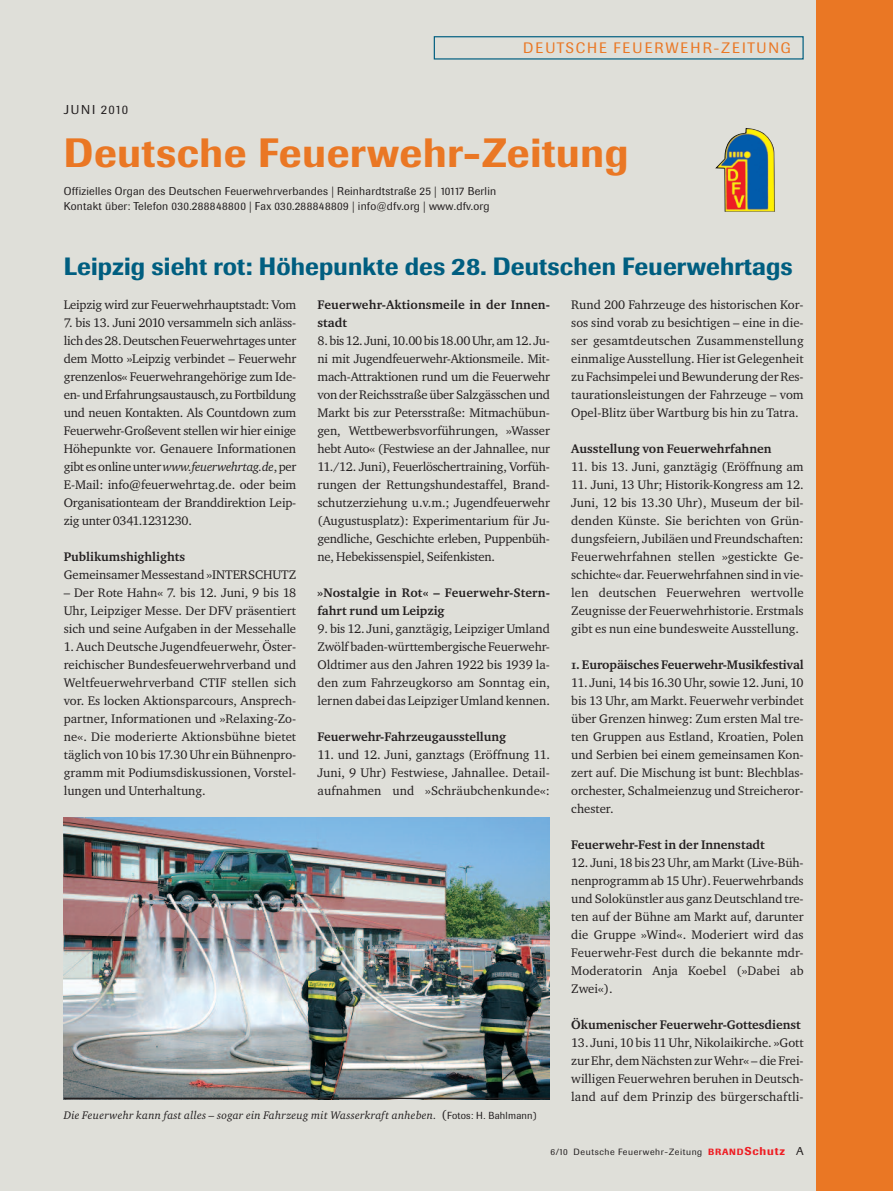
<style>
.page{position:relative;width:893px;height:1191px;background:#dfdfd9}
.page>*{position:absolute;margin:0;border:0;box-sizing:border-box;transform-origin:0 0}
.t1{font:500 40.5px "Supersonic BSK";letter-spacing:.02em;color:#ea7724}
.t2{font:500 24.75px "Supersonic BSK";letter-spacing:.005em;color:#005e80}
.t3{font:15px "Supersonic BSK";letter-spacing:.13em;color:#ea7724}
.t4{font:12.75px/18px "Charter ITC";color:#231f20;text-align:justify}
.t5{font:12.75px/18px "Charter ITC Bold OS";color:#231f20}
.t6{font:12.75px "Supersonic BSK";letter-spacing:.12em;color:#231f20}
.t7{font:11.25px/15px "Supersonic BSK";letter-spacing:.02em;color:#231f20}
.t8{font:italic 11.25px "Charter ITC";letter-spacing:.02em;color:#231f20}
.t9{font:9px "Supersonic BSK";letter-spacing:.06em;color:#231f20}
.s1{font-style:italic}
.s2{font-style:normal;font-size:12.75px}
.s3{font-family:"Supersonic BSK";font-style:normal;font-size:10.2px}
.s4{font-weight:500;color:#ee1d23}
.s5{font-weight:500;font-size:11.25px;color:#ee1d23}
.s6{font-size:11.25px}
</style>
<div class="page">
<div style="left:434px;top:36px;width:370px;height:24px;border:1px solid #005e80"></div>
<div style="left:816px;top:0;width:77px;height:1191px;background:#ea7724"></div>
<img style="left:715px;top:128px;width:60px;height:84px">
<img style="left:64px;top:817px;width:486px;height:280px">
<hr style="left:64px;top:1097px;width:486px;height:2px;background:#231f20">
<p class="t3" style="left:523px;top:39px;width:269px">DEUTSCHE FEUERWEHR-ZEITUNG</p>
<p class="t6" style="left:64px;top:103px;width:66px">JUNI 2010</p>
<h1 class="t1" style="left:64px;top:130px;width:566px">Deutsche Feuerwehr-Zeitung</h1>
<p class="t7" style="left:64px;top:184px;width:434px">Offizielles Organ des Deutschen Feuerwehrverbandes | Reinhardtstraße 25 | 10117 Berlin<br>Kontakt über: Telefon 030.288848800 | Fax 030.288848809 | info@dfv.org | www.dfv.org</p>
<h2 class="t2" style="left:64px;top:253px;width:730px">Leipzig sieht rot: Höhepunkte des 28. Deutschen Feuerwehrtags</h2>
<p class="t4" style="left:64px;top:295px;width:234px">Leipzig wird zur Feuerwehrhauptstadt: Vom</p>
<p class="t4" style="left:64px;top:313px;width:234px">7. bis 13. Juni 2010 versammeln sich anläss&shy;lichdes28.DeutschenFeuerwehrtagesunter dem Motto »Leipzig verbindet – Feuerwehr grenzenlos« Feuerwehrangehörige zum Ide&shy;en-undErfahrungsaustausch,zuFortbildung und neuen Kontakten. Als Countdown zum Feuerwehr-Großevent stellen wir hier einige Höhepunkte vor. Genauere Informationen gibtesonlineunter<span class="s1">www.feuerwehrtag.de</span>,per E-Mail: info@feuerwehrtag.de. oder beim Organisationteam der Branddirektion Leip&shy;zig unter 0341.1231230.</p>
<p class="t5" style="left:64px;top:547px;width:123px">Publikumshighlights</p>
<p class="t4" style="left:64px;top:565px;width:234px">Gemeinsamer Messestand »INTERSCHUTZ</p>
<p class="t4" style="left:64px;top:583px;width:234px">– Der Rote Hahn« 7. bis 12. Juni, 9 bis 18<br>Uhr, Leipziger Messe. Der DFV präsentiert sich und seine Aufgaben in der Messehalle</p>
<p class="t4" style="left:64px;top:637px;width:234px">1. Auch Deutsche Jugendfeuerwehr, Öster&shy;reichischer Bundesfeuerwehrverband und Weltfeuerwehrverband CTIF stellen sich vor. Es locken Aktionsparcours, Ansprech&shy;partner, Informationen und »Relaxing-Zo&shy;ne«. Die moderierte Aktionsbühne bietet täglich von 10 bis 17.30 Uhr ein Bühnenpro&shy;gramm mit Podiumsdiskussionen, Vorstel&shy;lungen und Unterhaltung.</p>
<p class="t5" style="left:317px;top:295px;width:234px">Feuerwehr-Aktionsmeile in der Innen&shy;stadt</p>
<p class="t4" style="left:317px;top:331px;width:234px">8.bis12. Juni,10.00bis18.00Uhr,am12. Ju&shy;ni mit Jugendfeuerwehr-Aktionsmeile. Mit&shy;mach-Attraktionen rund um die Feuerwehr von der Reichsstraße über Salzgässchen und Markt bis zur Petersstraße: Mitmachübun&shy;gen, Wettbewerbsvorführungen, »Wasser hebt Auto« (Festwiese an der Jahnallee, nur 11./12. Juni), Feuerlöschertraining, Vorfüh&shy;rungen der Rettungshundestaffel, Brand&shy;schutzerziehung u.v.m.; Jugendfeuerwehr (Augustusplatz): Experimentarium für Ju&shy;gendliche, Geschichte erleben, Puppenbüh&shy;ne, Hebekissenspiel, Seifenkisten.</p>
<p class="t5" style="left:317px;top:583px;width:234px">»Nostalgie in Rot« – Feuerwehr-Stern&shy;fahrt rund um Leipzig</p>
<p class="t4" style="left:317px;top:619px;width:234px">9. bis 12. Juni, ganztägig, Leipziger Umland Zwölf baden-württembergische Feuerwehr-Oldtimer aus den Jahren 1922 bis 1939 la&shy;den zum Fahrzeugkorso am Sonntag ein, lernen dabei das Leipziger Umland kennen.</p>
<p class="t5" style="left:317px;top:727px;width:190px">Feuerwehr-Fahrzeugausstellung</p>
<p class="t4" style="left:317px;top:745px;width:234px">11. und 12. Juni, ganztags (Eröffnung 11.<br>Juni, 9 Uhr) Festwiese, Jahnallee. Detail&shy;aufnahmen und »Schräubchenkunde«:</p>
<p class="t8" style="left:64px;top:1108px;width:474px">Die Feuerwehr kann fast alles – sogar ein Fahrzeug mit Wasserkraft anheben. <span class="s2">(</span><span class="s3">Fotos: H. Bahlmann)</span></p>
<p class="t4" style="left:571px;top:295px;width:234px">Rund 200 Fahrzeuge des historischen Kor&shy;sos sind vorab zu besichtigen – eine in die&shy;ser gesamtdeutschen Zusammenstellung einmalige Ausstellung. Hier ist Gelegenheit zu Fachsimpelei und Bewunderung derRes&shy;taurationsleistungen der Fahrzeuge – vom Opel-Blitz über Wartburg bis hin zu Tatra.</p>
<p class="t5" style="left:571px;top:439px;width:202px">Ausstellung von Feuerwehrfahnen</p>
<p class="t4" style="left:571px;top:457px;width:234px">11. bis 13. Juni, ganztägig (Eröffnung am</p>
<p class="t4" style="left:571px;top:475px;width:234px">11. Juni, 13 Uhr; Historik-Kongress am 12.<br>Juni, 12 bis 13.30 Uhr), Museum der bil&shy;denden Künste. Sie berichten von Grün&shy;dungsfeiern, Jubiläen und Freundschaften:<br>Feuerwehrfahnen stellen »gestickte Ge&shy;schichte« dar. Feuerwehrfahnen sind in vie&shy;len deutschen Feuerwehren wertvolle Zeugnisse der Feuerwehrhistorie. Erstmals gibt es nun eine bundesweite Ausstellung.</p>
<p class="t5" style="left:571px;top:655px;width:234px">1. Europäisches Feuerwehr-Musikfestival</p>
<p class="t4" style="left:571px;top:673px;width:234px">11. Juni, 14 bis 16.30 Uhr, sowie 12. Juni, 10 bis 13 Uhr, am Markt. Feuerwehr verbindet über Grenzen hinweg: Zum ersten Mal tre&shy;ten Gruppen aus Estland, Kroatien, Polen und Serbien bei einem gemeinsamen Kon&shy;zert auf. Die Mischung ist bunt: Blechblas&shy;orchester, Schalmeienzug und Streicheror&shy;chester.</p>
<p class="t5" style="left:571px;top:835px;width:195px">Feuerwehr-Fest in der Innenstadt</p>
<p class="t4" style="left:571px;top:853px;width:234px">12. Juni, 18 bis 23 Uhr, am Markt (Live-Büh&shy;nenprogramm ab 15 Uhr). Feuerwehrbands und Solokünstler aus ganz Deutschland tre&shy;ten auf der Bühne am Markt auf, darunter die Gruppe »Wind«. Moderiert wird das Feuerwehr-Fest durch die bekannte mdr-Moderatorin Anja Koebel (»Dabei ab Zwei«).</p>
<p class="t5" style="left:571px;top:1015px;width:231px">Ökumenischer Feuerwehr-Gottesdienst</p>
<p class="t4" style="left:571px;top:1033px;width:234px">13. Juni, 10 bis 11 Uhr, Nikolaikirche. »Gott zur Ehr, dem Nächsten zur Wehr« – die Frei&shy;willigen Feuerwehren beruhen in Deutsch&shy;land auf dem Prinzip des bürgerschaftli-</p>
<p class="t9" style="left:551px;top:1146px;width:255px">6/10 Deutsche Feuerwehr-Zeitung <span class="s4">BRAND</span><span class="s5">Schutz</span> <span class="s6">A</span></p>
</div>
